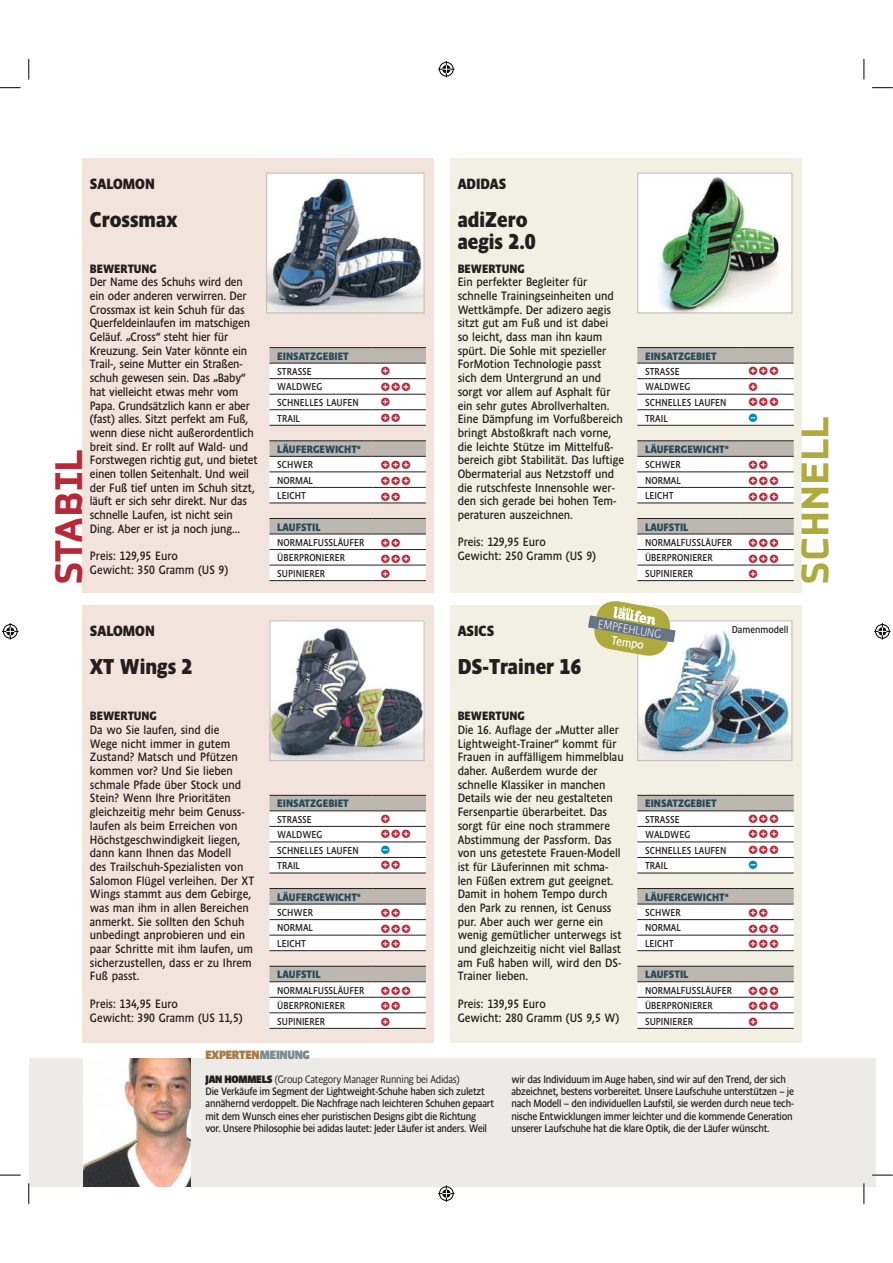
<style>
.page{position:relative;width:893px;height:1263px;background:#fff}
.page>*{position:absolute;margin:0;border:0;box-sizing:border-box;transform-origin:0 0}
.t1{font:700 21.9px/21.9px "Absara Sans TF Head";color:#231f20}
.t2{font:700 15px "Absara Sans TF Head";color:#231f20}
.t3{font:12.3px/13.6px "Absara Sans TF Head";color:#231f20}
.t4{font:700 12.3px "Absara Sans TF Head";color:#231f20}
.t5{font:900 12.3px "Absara Sans TF Head";letter-spacing:-.02em;color:#a67c4d}
.t6{font:12.3px "Absara Sans TF Head";color:#fff}
.t7{font:100 12px "Absara Sans TF Head";color:#fff}
.t8{font:10.95px/12.3px "Absara Sans TF Head";letter-spacing:-.02em;color:#231f20}
.t9{font:700 10.95px "Absara Sans TF Head";color:#2a4b5a}
.t10{font:10.35px/15.6px "Absara Sans TF Head";color:#231f20}
.s1{color:#7c8c8f}
.s2{font-weight:900}
.s3{font-weight:300}
</style>
<div class="page">
<div style="left:29px;top:1059px;width:846px;height:128px;background:#ecebe7"></div>
<div style="left:450px;top:158px;width:351px;height:435px;background:#f2f0e3"></div>
<div style="left:450px;top:605px;width:351px;height:438px;background:#f2f0e3"></div>
<hr style="left:637px;top:347px;width:103px;height:1px;background:#231f20">
<hr style="left:740px;top:347px;width:54px;height:1px;background:#231f20">
<hr style="left:637px;top:1028px;width:103px;height:1px;background:#231f20">
<hr style="left:740px;top:1028px;width:54px;height:1px;background:#231f20">
<img style="left:639px;top:175px;width:151px;height:136px">
<div style="left:637px;top:173px;width:155px;height:140px;border:1px solid #bcb8b1"></div>
<img style="left:639px;top:623px;width:151px;height:136px">
<div style="left:637px;top:621px;width:155px;height:140px;border:1px solid #bcb8b1"></div>
<div style="left:82px;top:158px;width:351px;height:435px;background:#f3e3dd"></div>
<div style="left:82px;top:605px;width:351px;height:438px;background:#f3e3dd"></div>
<hr style="left:269px;top:347px;width:103px;height:1px;background:#231f20">
<hr style="left:372px;top:347px;width:54px;height:1px;background:#231f20">
<hr style="left:269px;top:1028px;width:103px;height:1px;background:#231f20">
<hr style="left:372px;top:1028px;width:54px;height:1px;background:#231f20">
<img style="left:268px;top:175px;width:154px;height:136px">
<div style="left:266px;top:173px;width:158px;height:140px;border:1px solid #bcb8b1"></div>
<img style="left:272px;top:623px;width:150px;height:136px">
<div style="left:270px;top:621px;width:154px;height:140px;border:1px solid #bcb8b1"></div>
<img style="left:83px;top:1059px;width:107px;height:128px">
<svg style="left:588px;top:601px;width:88px;height:58px"></svg>
<hr style="left:872px;top:1174px;width:21px;height:2px;background:#fff">
<hr style="left:863px;top:1183px;width:2px;height:21px;background:#fff">
<svg style="left:0;top:87px;width:21px;height:1px"></svg>
<svg style="left:872px;top:87px;width:21px;height:1px"></svg>
<svg style="left:0;top:1175px;width:21px;height:1px"></svg>
<svg style="left:872px;top:1175px;width:21px;height:1px"></svg>
<svg style="left:29px;top:59px;width:1px;height:20px"></svg>
<svg style="left:29px;top:1183px;width:1px;height:21px"></svg>
<svg style="left:864px;top:59px;width:1px;height:20px"></svg>
<svg style="left:864px;top:1183px;width:1px;height:21px"></svg>
<svg style="left:438px;top:61px;width:16px;height:16px"></svg>
<svg style="left:438px;top:1185px;width:16px;height:17px"></svg>
<svg style="left:2px;top:623px;width:16px;height:17px"></svg>
<svg style="left:874px;top:623px;width:16px;height:17px"></svg>
<svg style="left:637px;top:348px;width:157px;height:233px;background:#e2e1de"></svg>
<svg style="left:637px;top:795px;width:157px;height:233px;background:#e2e1de"></svg>
<svg style="left:269px;top:348px;width:157px;height:233px;background:#e2dfdd"></svg>
<svg style="left:269px;top:795px;width:157px;height:233px;background:#e2dfdd"></svg>
<svg style="left:801px;top:514px;width:1px;height:68px"></svg>
<svg style="left:801px;top:488px;width:1px;height:20px"></svg>
<svg style="left:801px;top:417px;width:1px;height:65px"></svg>
<p class="t2" style="left:90px;top:178px;width:67px">SALOMON</p>
<h1 class="t1" style="left:90px;top:210px;width:89px">Crossmax</h1>
<p class="t4" style="left:90px;top:264px;width:69px">BEWERTUNG</p>
<p class="t3" style="left:90px;top:276px;width:169px">Der Name des Schuhs wird den ein oder anderen verwirren. Der<br>Crossmax ist kein Schuh für das<br>Querfeldeinlaufen im matschigen<br>Geläuf. „Cross“ steht hier für<br>Kreuzung. Sein Vater könnte ein<br>Trail-, seine Mutter ein Straßen&shy;schuh gewesen sein. Das „Baby“ hat vielleicht etwas mehr vom<br>Papa. Grundsätzlich kann er aber (fast) alles. Sitzt perfekt am Fuß, wenn diese nicht außerordentlich breit sind. Er rollt auf Wald- und<br>Forstwegen richtig gut, und bietet einen tollen Seitenhalt. Und weil der Fuß tief unten im Schuh sitzt, läuft er sich sehr direkt. Nur das schnelle Laufen, ist nicht sein<br>Ding. Aber er ist ja noch jung...</p>
<p class="t3" style="left:90px;top:550px;width:140px">Preis: 129,95 Euro<br>Gewicht: 350 Gramm (US 9)</p>
<p class="t2" style="left:90px;top:625px;width:67px">SALOMON</p>
<h1 class="t1" style="left:90px;top:658px;width:104px">XT Wings 2</h1>
<p class="t4" style="left:90px;top:711px;width:69px">BEWERTUNG</p>
<p class="t3" style="left:90px;top:724px;width:166px">Da wo Sie laufen, sind die<br>Wege nicht immer in gutem<br>Zustand? Matsch und Pfützen kommen vor? Und Sie lieben schmale Pfade über Stock und<br>Stein? Wenn Ihre Prioritäten gleichzeitig mehr beim Genuss&shy;laufen als beim Erreichen von<br>Höchstgeschwindigkeit liegen, dann kann Ihnen das Modell<br>des Trailschuh-Spezialisten von<br>Salomon Flügel verleihen. Der XT<br>Wings stammt aus dem Gebirge, was man ihm in allen Bereichen anmerkt. Sie sollten den Schuh unbedingt anprobieren und ein paar Schritte mit ihm laufen, um sicherzustellen, dass er zu Ihrem<br>Fuß passt.</p>
<p class="t3" style="left:90px;top:998px;width:154px">Preis: 134,95 Euro<br>Gewicht: 390 Gramm (US 11,5)</p>
<p class="t9" style="left:277px;top:352px;width:73px">EINSATZGEBIET</p>
<p class="t10" style="left:277px;top:364px;width:83px">STRASSE<br>WALDWEG<br>SCHNELLES LAUFEN<br>TRAIL</p>
<p class="t9" style="left:277px;top:445px;width:85px">LÄUFERGEWICHT*</p>
<p class="t10" style="left:277px;top:458px;width:37px;text-align:justify">SCHWER NORMAL LEICHT</p>
<p class="t9" style="left:277px;top:523px;width:45px">LAUFSTIL</p>
<p class="t10" style="left:277px;top:535px;width:89px">NORMALFUSSLÄUFER<br>ÜBERPRONIERER<br>SUPINIERER</p>
<p class="t9" style="left:277px;top:800px;width:73px">EINSATZGEBIET</p>
<p class="t10" style="left:277px;top:812px;width:83px">STRASSE<br>WALDWEG<br>SCHNELLES LAUFEN<br>TRAIL</p>
<p class="t9" style="left:277px;top:893px;width:85px">LÄUFERGEWICHT*</p>
<p class="t10" style="left:277px;top:905px;width:37px;text-align:justify">SCHWER NORMAL LEICHT</p>
<p class="t9" style="left:277px;top:970px;width:45px">LAUFSTIL</p>
<p class="t10" style="left:277px;top:983px;width:89px">NORMALFUSSLÄUFER<br>ÜBERPRONIERER<br>SUPINIERER</p>
<p class="t5" style="left:205px;top:1047px;width:106px">EXPERTEN<span class="s1">MEINUNG</span></p>
<p class="t2" style="left:458px;top:178px;width:50px">ADIDAS</p>
<h1 class="t1" style="left:458px;top:210px;width:80px">adiZero aegis 2.0</h1>
<p class="t4" style="left:458px;top:264px;width:69px">BEWERTUNG</p>
<p class="t3" style="left:458px;top:276px;width:168px">Ein perfekter Begleiter für schnelle Trainingseinheiten und<br>Wettkämpfe. Der adizero aegis sitzt gut am Fuß und ist dabei<br>so leicht, dass man ihn kaum spürt. Die Sohle mit spezieller<br>ForMotion Technologie passt<br>sich dem Untergrund an und sorgt vor allem auf Asphalt für ein sehr gutes Abrollverhalten.<br>Eine Dämpfung im Vorfußbereich bringt Abstoßkraft nach vorne, die leichte Stütze im Mittelfuß&shy;bereich gibt Stabilität. Das luftige<br>Obermaterial aus Netzstoff und die rutschfeste Innensohle wer&shy;den sich gerade bei hohen Tem&shy;peraturen auszeichnen.</p>
<p class="t3" style="left:458px;top:536px;width:140px">Preis: 129,95 Euro<br>Gewicht: 250 Gramm (US 9)</p>
<p class="t9" style="left:645px;top:352px;width:73px">EINSATZGEBIET</p>
<p class="t10" style="left:645px;top:364px;width:83px">STRASSE<br>WALDWEG<br>SCHNELLES LAUFEN<br>TRAIL</p>
<p class="t9" style="left:645px;top:445px;width:85px">LÄUFERGEWICHT*</p>
<p class="t10" style="left:645px;top:458px;width:37px;text-align:justify">SCHWER NORMAL LEICHT</p>
<p class="t9" style="left:645px;top:523px;width:45px">LAUFSTIL</p>
<p class="t10" style="left:645px;top:535px;width:89px">NORMALFUSSLÄUFER<br>ÜBERPRONIERER<br>SUPINIERER</p>
<p class="t2" style="left:458px;top:625px;width:38px">ASICS</p>
<h1 class="t1" style="left:458px;top:658px;width:125px">DS-Trainer 16</h1>
<p class="t7" style="left:599px;top:616px;width:65px;rotate:10deg">EMPFEHLUNG</p>
<p class="t10" style="left:732px;top:622px;width:58px">Damenmodell</p>
<p class="t6" style="left:612px;top:635px;width:34px;rotate:10deg">Tempo</p>
<p class="t4" style="left:458px;top:711px;width:69px">BEWERTUNG</p>
<p class="t3" style="left:458px;top:724px;width:168px">Die 16. Auflage der „Mutter aller<br>Lightweight-Trainer“ kommt für<br>Frauen in auffälligem himmelblau daher. Außerdem wurde der schnelle Klassiker in manchen<br>Details wie der neu gestalteten<br>Fersenpartie überarbeitet. Das sorgt für eine noch strammere<br>Abstimmung der Passform. Das von uns getestete Frauen-Modell ist für Läuferinnen mit schma&shy;len Füßen extrem gut geeignet.<br>Damit in hohem Tempo durch den Park zu rennen, ist Genuss pur. Aber auch wer gerne ein wenig gemütlicher unterwegs ist und gleichzeitig nicht viel Ballast am Fuß haben will, wird den DS-<br>Trainer lieben.</p>
<p class="t3" style="left:458px;top:998px;width:163px">Preis: 139,95 Euro<br>Gewicht: 280 Gramm (US 9,5 W)</p>
<p class="t9" style="left:645px;top:800px;width:73px">EINSATZGEBIET</p>
<p class="t10" style="left:645px;top:812px;width:83px">STRASSE<br>WALDWEG<br>SCHNELLES LAUFEN<br>TRAIL</p>
<p class="t9" style="left:645px;top:893px;width:85px">LÄUFERGEWICHT*</p>
<p class="t10" style="left:645px;top:905px;width:37px;text-align:justify">SCHWER NORMAL LEICHT</p>
<p class="t9" style="left:645px;top:970px;width:45px">LAUFSTIL</p>
<p class="t10" style="left:645px;top:983px;width:89px">NORMALFUSSLÄUFER<br>ÜBERPRONIERER<br>SUPINIERER</p>
<p class="t8" style="left:205px;top:1074px;width:290px"><span class="s2">JAN HOMMELS</span> <span class="s3">(Group Category Manager Running bei Adidas)<br></span>Die Verkäufe im Segment der Lightweight-Schuhe haben sich zuletzt annähernd verdoppelt. Die Nachfrage nach leichteren Schuhen gepaart mit dem Wunsch eines eher puristischen Designs gibt die Richtung vor. Unsere Philosophie bei adidas lautet: Jeder Läufer ist anders. Weil</p>
<p class="t8" style="left:511px;top:1074px;width:284px">wir das Individuum im Auge haben, sind wir auf den Trend, der sich abzeichnet, bestens vorbereitet. Unsere Laufschuhe unterstützen – je nach Modell – den individuellen Laufstil, sie werden durch neue tech&shy;nische Entwicklungen immer leichter und die kommende Generation unserer Laufschuhe hat die klare Optik, die der Läufer wünscht.</p>
</div>
